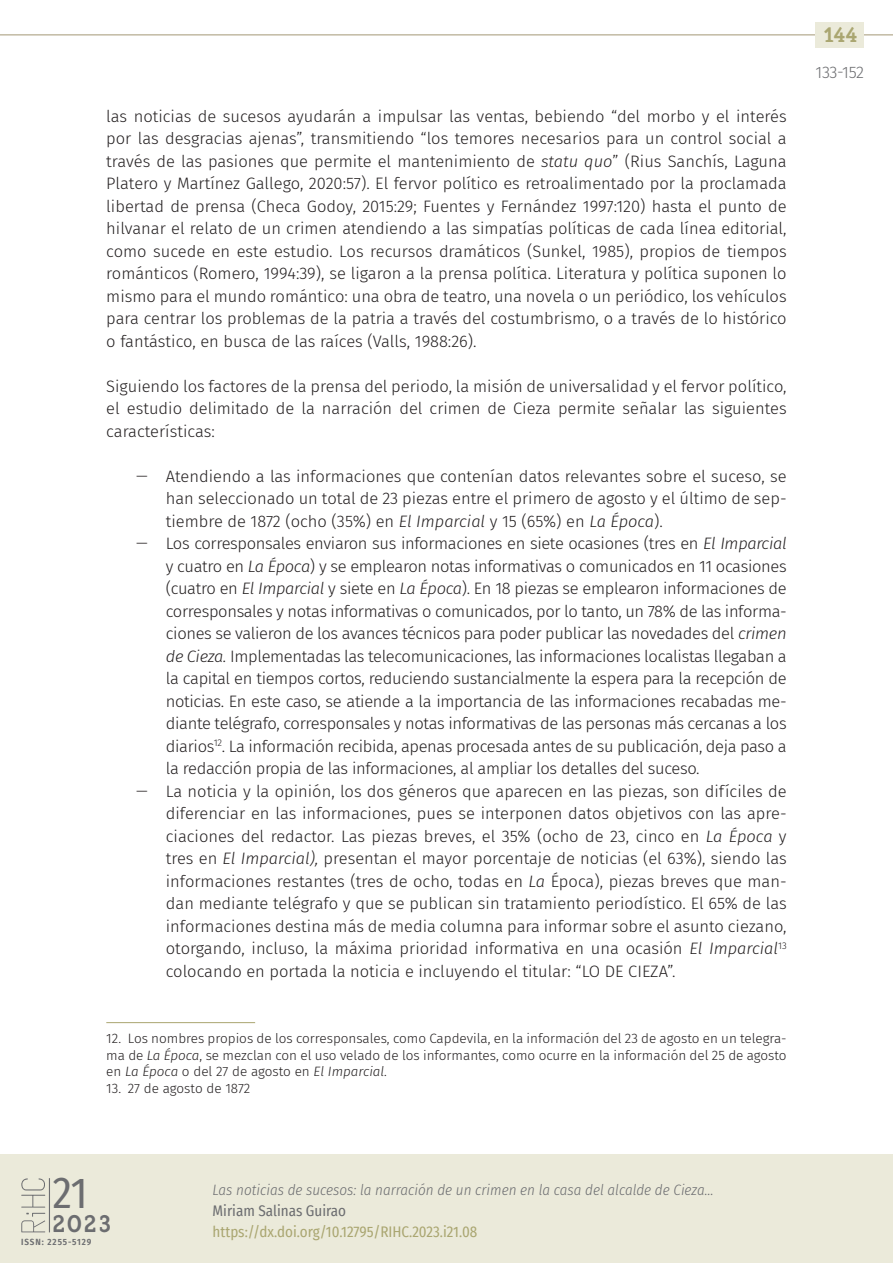
<style>
.page{position:relative;width:893px;height:1263px;background:#fff}
.page>*{position:absolute;margin:0;border:0;box-sizing:border-box;transform-origin:0 0}
.t1{font:43.2px "Fira Sans Condensed";color:#6c6d70}
.t2{font:600 24px "Gambero";color:#6c6d70}
.t3{font:600 21px "Gambero";color:#aaa671}
._00_bsc{font:300 16.5px/22.5px "Fira Sans";color:#231f20;text-align:justify}
.t4{font:300 16.5px "Fira Sans";letter-spacing:-.025em;color:#6c6d70}
.t5{font:italic 300 15px "Fira Sans Condensed";color:#6c6d70}
.t6{font:15px "Fira Sans Condensed";color:#aaa671}
.t7{font:15px "Fira Sans Condensed";color:#6c6d70}
.zzz_notas{font:300 13.5px/16.5px "Fira Sans";color:#231f20;text-align:justify}
.t8{font:600 9px "Fira Sans Condensed";letter-spacing:.1em;color:#6c6d70}
.s1{font-style:italic}
.s2{font-family:"Fira Sans Condensed"}
</style>
<div class="page">
<hr style="left:0;top:34px;width:893px;height:1px;background:#aea385">
<div style="left:816px;top:22px;width:48px;height:26px;background:#ebeada"></div>
<div style="left:0;top:1154px;width:893px;height:109px;background:#ebeada"></div>
<hr style="left:49px;top:1178px;width:1px;height:54px;background:#6c6d70">
<svg style="left:21px;top:1178px;width:24px;height:29px"></svg>
<svg style="left:21px;top:1213px;width:24px;height:19px"></svg>
<hr style="left:106px;top:1022px;width:149px;height:1px;background:#aaa671">
<p class="_00_bsc" style="left:106px;top:105px;width:682px">las noticias de sucesos ayudarán a impulsar las ventas, bebiendo “del morbo y el interés por las desgracias ajenas”, transmitiendo “los temores necesarios para un control social a través de las pasiones que permite el mantenimiento de <span class="s1">statu quo</span>” (Rius Sanchís, Laguna Platero y Martínez Gallego, 2020:57). El fervor político es retroalimentado por la proclamada libertad de prensa (Checa Godoy, 2015:29; Fuentes y Fernández 1997:120) hasta el punto de hilvanar el relato de un crimen atendiendo a las simpatías políticas de cada línea editorial, como sucede en este estudio. Los recursos dramáticos (Sunkel, 1985), propios de tiempos románticos (Romero, 1994:39), se ligaron a la prensa política. Literatura y política suponen lo mismo para el mundo romántico: una obra de teatro, una novela o un periódico, los vehículos para centrar los problemas de la patria a través del costumbrismo, o a través de lo histórico o fantástico, en busca de las raíces (Valls, 1988:26).</p>
<p class="_00_bsc" style="left:106px;top:375px;width:682px">Siguiendo los factores de la prensa del periodo, la misión de universalidad y el fervor político, el estudio delimitado de la narración del crimen de Cieza permite señalar las siguientes características:</p>
<p class="_00_bsc" style="left:166px;top:465px;width:622px;text-indent:-30px"><span class="s2">࢒</span> Atendiendo a las informaciones que contenían datos relevantes sobre el suceso, se han seleccionado un total de 23 piezas entre el primero de agosto y el último de sep&shy;tiembre de 1872 (ocho (35%) en <span class="s1">El Imparcial</span> y 15 (65%) en <span class="s1">La Época</span>).</p>
<p class="_00_bsc" style="left:166px;top:532px;width:622px;text-indent:-30px"><span class="s2">࢒</span> Los corresponsales enviaron sus informaciones en siete ocasiones (tres en <span class="s1">El Imparcial </span>y cuatro en <span class="s1">La Época</span>) y se emplearon notas informativas o comunicados en 11 ocasiones (cuatro en <span class="s1">El Imparcial</span> y siete en <span class="s1">La Época</span>). En 18 piezas se emplearon informaciones de corresponsales y notas informativas o comunicados, por lo tanto, un 78% de las informa&shy;ciones se valieron de los avances técnicos para poder publicar las novedades del <span class="s1">crimen de Cieza.</span> Implementadas las telecomunicaciones, las informaciones localistas llegaban a la capital en tiempos cortos, reduciendo sustancialmente la espera para la recepción de noticias. En este caso, se atiende a la importancia de las informaciones recabadas me&shy;diante telégrafo, corresponsales y notas informativas de las personas más cercanas a los diarios<sup>12</sup>. La información recibida, apenas procesada antes de su publicación, deja paso a la redacción propia de las informaciones, al ampliar los detalles del suceso.</p>
<p class="_00_bsc" style="left:166px;top:780px;width:622px;text-indent:-30px"><span class="s2">࢒</span> La noticia y la opinión, los dos géneros que aparecen en las piezas, son difíciles de diferenciar en las informaciones, pues se interponen datos objetivos con las apre&shy;ciaciones del redactor. Las piezas breves, el 35% (ocho de 23, cinco en <span class="s1">La Época</span> y tres en <span class="s1">El Imparcial),</span> presentan el mayor porcentaje de noticias (el 63%), siendo las informaciones restantes (tres de ocho, todas en <span class="s1">La</span> Época), piezas breves que man&shy;dan mediante telégrafo y que se publican sin tratamiento periodístico. El 65% de las informaciones destina más de media columna para informar sobre el asunto ciezano, otorgando, incluso, la máxima prioridad informativa en una ocasión <span class="s1">El Imparcial</span><sup>13 </sup>colocando en portada la noticia e incluyendo el titular: “LO DE CIEZA”.</p>
<p class="zzz_notas" style="left:106px;top:1030px;width:682px">12. Los nombres propios de los corresponsales, como Capdevila, en la información del 23 de agosto en un telegra&shy;ma de <span class="s1">La Época</span>, se mezclan con el uso velado de los informantes, como ocurre en la información del 25 de agosto en <span class="s1">La Época</span> o del 27 de agosto en <span class="s1">El Imparcial.</span></p>
<p class="zzz_notas" style="left:106px;top:1080px;width:145px">13. 27 de agosto de 1872</p>
<p class="t3" style="left:824px;top:22px;width:35px">144</p>
<p class="t4" style="left:816px;top:60px;width:50px">133-152</p>
<h1 class="t1" style="left:53px;top:1160px;width:36px">21</h1>
<h2 class="t2" style="left:53px;top:1209px;width:60px">2023</h2>
<p class="t8" style="left:21px;top:1234px;width:71px">ISSN: 2255-5129</p>
<p class="t5" style="left:213px;top:1179px;width:503px">Las noticias de sucesos: la narración de un crimen en la casa del alcalde de Cieza…</p>
<p class="t7" style="left:213px;top:1199px;width:135px">Miriam Salinas Guirao</p>
<p class="t6" style="left:213px;top:1220px;width:266px">https://dx.doi.org/10.12795/RIHC.2023.i21.08</p>
</div>
